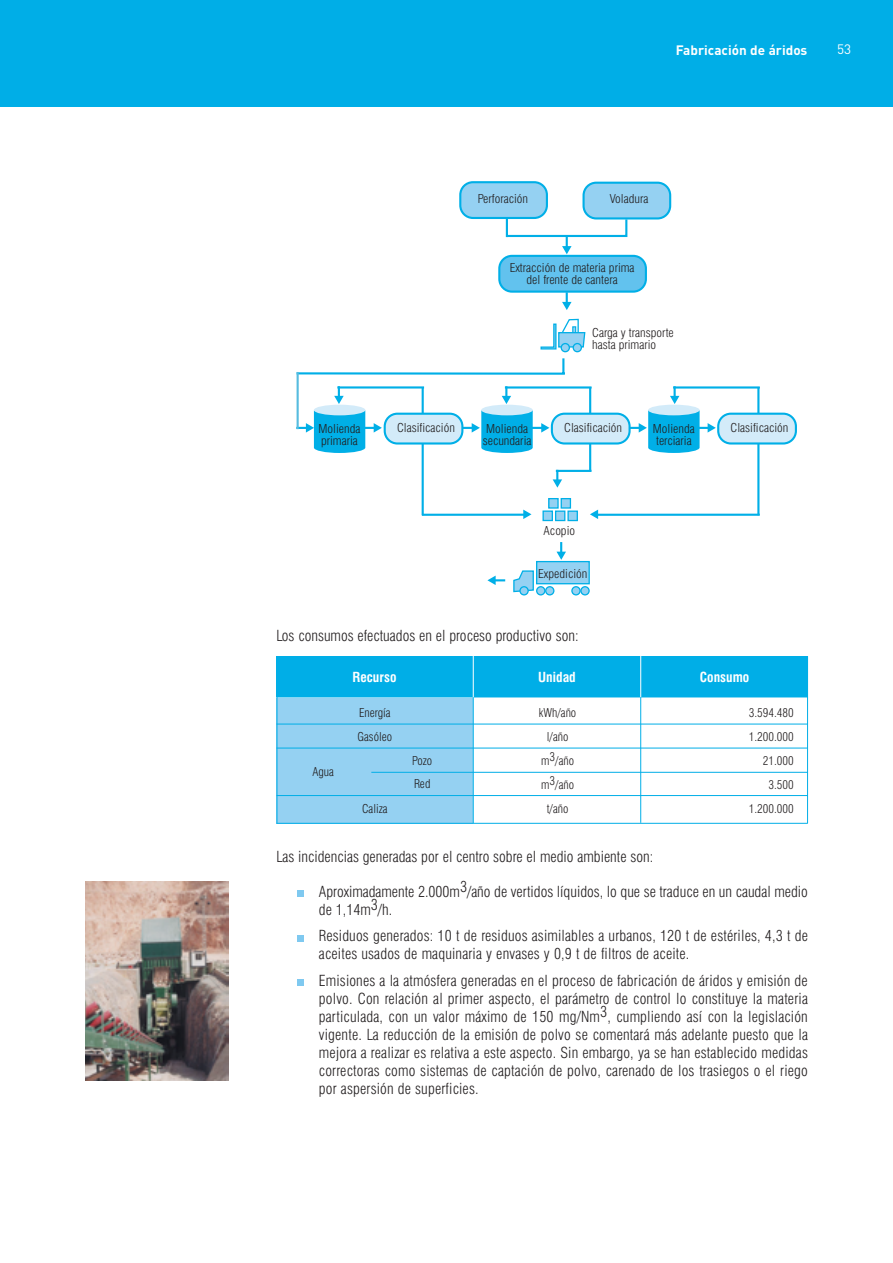
<style>
.page{position:relative;width:893px;height:1263px;background:#fff}
.page>*{position:absolute;margin:0;border:0;box-sizing:border-box;transform-origin:0 0}
.t1{font:300 condensed 15px/18px "Swiss 721 BT";color:#231f20}
.t2{font:700 condensed 13.5px "Swiss 721 BT";color:#fff}
.t3{font:700 13.5px "DIN";color:#fff}
.t4{font:13.5px "DIN";color:#fff}
.t5{font:300 condensed 12px/12px "Swiss 721 BT";color:#231f20;scale:1.05 1}
.t6{font:300 condensed 12px/23.9px "Swiss 721 BT";color:#231f20}
</style>
<div class="page">
<div style="left:0;top:0;width:893px;height:106px;background:#00aee7"></div>
<div style="left:298px;top:890px;width:6px;height:7px;background:#7fc9f0"></div>
<svg style="left:298px;top:935px;width:6px;height:6px"></svg>
<div style="left:298px;top:979px;width:6px;height:7px;background:#7fc9f0"></div>
<div style="left:642px;top:656px;width:165px;height:41px;background:#00aee7"></div>
<div style="left:474px;top:656px;width:166px;height:41px;background:#00aee7"></div>
<div style="left:277px;top:656px;width:195px;height:41px;background:#00aee7"></div>
<div style="left:277px;top:698px;width:196px;height:125px;background:#95d1f2"></div>
<hr style="left:277px;top:697px;width:531px;height:1px;background:#00aee7">
<hr style="left:640px;top:669px;width:1px;height:154px;background:#00aee7">
<hr style="left:807px;top:656px;width:1px;height:167px;background:#00aee7">
<hr style="left:473px;top:683px;width:1px;height:140px;background:#00aee7">
<hr style="left:277px;top:656px;width:1px;height:167px;background:#00aee7">
<hr style="left:473px;top:655px;width:1px;height:42px;background:#fff">
<hr style="left:640px;top:655px;width:1px;height:42px;background:#fff">
<hr style="left:277px;top:724px;width:531px;height:1px;background:#00aee7">
<hr style="left:277px;top:748px;width:531px;height:1px;background:#00aee7">
<hr style="left:371px;top:772px;width:437px;height:1px;background:#00aee7">
<hr style="left:277px;top:795px;width:531px;height:1px;background:#00aee7">
<hr style="left:277px;top:823px;width:531px;height:1px;background:#00aee7">
<div style="left:460px;top:182px;width:87px;height:36px;background:#95d1f2;border-radius:13px"></div>
<div style="left:459px;top:181px;width:89px;height:38px;border:2px solid #00afe7;border-radius:13px"></div>
<div style="left:584px;top:183px;width:86px;height:35px;background:#95d1f2;border-radius:13px"></div>
<div style="left:582px;top:182px;width:89px;height:37px;border:2px solid #00afe7;border-radius:13px"></div>
<div style="left:537px;top:562px;width:52px;height:22px;background:#95d1f2"></div>
<div style="left:536px;top:561px;width:54px;height:23px;border:1px solid #00afe7"></div>
<svg style="left:513px;top:570px;width:21px;height:23px"></svg>
<div style="left:520px;top:587px;width:8px;height:8px;background:#95d1f2;border-radius:50%"></div>
<div style="left:519px;top:586px;width:10px;height:9px;border:1px solid #00afe7;border-radius:50%"></div>
<div style="left:537px;top:587px;width:8px;height:8px;background:#95d1f2;border-radius:50%"></div>
<div style="left:536px;top:586px;width:9px;height:9px;border:1px solid #00afe7;border-radius:50%"></div>
<div style="left:546px;top:587px;width:8px;height:8px;background:#95d1f2;border-radius:50%"></div>
<div style="left:545px;top:586px;width:9px;height:9px;border:1px solid #00afe7;border-radius:50%"></div>
<div style="left:572px;top:587px;width:8px;height:8px;background:#95d1f2;border-radius:50%"></div>
<div style="left:571px;top:586px;width:10px;height:9px;border:1px solid #00afe7;border-radius:50%"></div>
<div style="left:581px;top:587px;width:8px;height:8px;background:#95d1f2;border-radius:50%"></div>
<div style="left:580px;top:586px;width:10px;height:9px;border:1px solid #00afe7;border-radius:50%"></div>
<hr style="left:757px;top:387px;width:2px;height:128px;background:#00afe7">
<svg style="left:670px;top:389px;width:9px;height:15px"></svg>
<hr style="left:673px;top:386px;width:87px;height:3px;background:#00afe7">
<hr style="left:589px;top:387px;width:2px;height:83px;background:#00afe7">
<svg style="left:502px;top:386px;width:9px;height:18px"></svg>
<hr style="left:505px;top:386px;width:87px;height:3px;background:#00afe7">
<hr style="left:422px;top:387px;width:2px;height:128px;background:#00afe7">
<div style="left:499px;top:256px;width:147px;height:36px;background:#62c2ee;border-radius:13px"></div>
<div style="left:498px;top:255px;width:149px;height:38px;border:2px solid #00afe7;border-radius:13px"></div>
<svg style="left:296px;top:217px;width:332px;height:159px"></svg>
<div style="left:314px;top:405px;width:51px;height:10px;background:#d3ebf9;border-radius:50%"></div>
<svg style="left:562px;top:236px;width:9px;height:18px"></svg>
<svg style="left:562px;top:292px;width:9px;height:18px"></svg>
<div style="left:385px;top:414px;width:77px;height:29px;background:#d3ebf9;border-radius:13px"></div>
<div style="left:384px;top:413px;width:79px;height:31px;border:2px solid #00afe7;border-radius:13px"></div>
<div style="left:552px;top:414px;width:78px;height:29px;background:#d3ebf9;border-radius:13px"></div>
<div style="left:551px;top:413px;width:80px;height:31px;border:2px solid #00afe7;border-radius:13px"></div>
<div style="left:718px;top:414px;width:78px;height:29px;background:#d3ebf9;border-radius:13px"></div>
<div style="left:717px;top:413px;width:80px;height:31px;border:2px solid #00afe7;border-radius:13px"></div>
<svg style="left:296px;top:410px;width:86px;height:43px"></svg>
<svg style="left:462px;top:411px;width:87px;height:42px"></svg>
<div style="left:481px;top:405px;width:52px;height:10px;background:#d3ebf9;border-radius:50%"></div>
<svg style="left:629px;top:411px;width:87px;height:42px"></svg>
<div style="left:648px;top:405px;width:52px;height:10px;background:#d3ebf9;border-radius:50%"></div>
<hr style="left:297px;top:372px;width:2px;height:57px;background:#57bcdf">
<svg style="left:334px;top:388px;width:10px;height:16px"></svg>
<hr style="left:337px;top:386px;width:87px;height:2px;background:#00afe7">
<svg style="left:556px;top:542px;width:10px;height:18px"></svg>
<hr style="left:596px;top:514px;width:164px;height:2px;background:#00afe7">
<hr style="left:422px;top:514px;width:107px;height:2px;background:#00afe7">
<svg style="left:523px;top:510px;width:8px;height:9px"></svg>
<svg style="left:590px;top:510px;width:8px;height:9px"></svg>
<hr style="left:556px;top:470px;width:35px;height:2px;background:#00afe7">
<svg style="left:553px;top:470px;width:9px;height:18px"></svg>
<div style="left:561px;top:343px;width:9px;height:9px;border:1px solid #00afe7;border-radius:50%"></div>
<div style="left:573px;top:343px;width:9px;height:9px;border:1px solid #00afe7;border-radius:50%"></div>
<svg style="left:540px;top:318px;width:46px;height:32px"></svg>
<div style="left:568px;top:511px;width:9px;height:9px;background:#95d1f2"></div>
<div style="left:567px;top:510px;width:11px;height:11px;border:1px solid #00afe7"></div>
<div style="left:556px;top:511px;width:9px;height:9px;background:#95d1f2"></div>
<div style="left:555px;top:510px;width:10px;height:11px;border:1px solid #00afe7"></div>
<div style="left:543px;top:511px;width:9px;height:9px;background:#95d1f2"></div>
<div style="left:542px;top:510px;width:11px;height:11px;border:1px solid #00afe7"></div>
<div style="left:561px;top:499px;width:9px;height:9px;background:#95d1f2"></div>
<div style="left:561px;top:498px;width:10px;height:11px;border:1px solid #00afe7"></div>
<div style="left:549px;top:499px;width:9px;height:9px;background:#95d1f2"></div>
<div style="left:548px;top:498px;width:11px;height:11px;border:1px solid #00afe7"></div>
<svg style="left:487px;top:576px;width:18px;height:9px"></svg>
<div style="left:85px;top:881px;width:149px;height:202px;background:linear-gradient(to right,#fff,#fff)"></div>
<img style="left:85px;top:881px;width:143px;height:200px">
<p class="t3" style="left:676px;top:41px;width:133px">Fabricación de áridos</p>
<p class="t4" style="left:837px;top:41px;width:16px">53</p>
<p class="t5" style="left:478px;top:192px;width:49px">Perforación</p>
<p class="t5" style="left:610px;top:193px;width:38px">Voladura</p>
<p class="t5" style="left:510px;top:261px;width:121px;text-align:center">Extracción de materia prima del frente de cantera</p>
<p class="t5" style="left:319px;top:423px;width:41px">Molienda primaria</p>
<p class="t5" style="left:592px;top:327px;width:79px">Carga y transporte hasta primario</p>
<p class="t5" style="left:397px;top:422px;width:57px">Clasificación</p>
<p class="t5" style="left:486px;top:423px;width:41px">Molienda</p>
<p class="t5" style="left:564px;top:422px;width:57px">Clasificación</p>
<p class="t5" style="left:730px;top:422px;width:57px">Clasificación</p>
<p class="t5" style="left:483px;top:435px;width:48px">secundaria</p>
<p class="t5" style="left:653px;top:422px;width:41px">Molienda terciaria</p>
<p class="t5" style="left:544px;top:525px;width:32px">Acopio</p>
<p class="t5" style="left:538px;top:568px;width:48px">Expedición</p>
<p class="t1" style="left:276px;top:627px;width:304px">Los consumos efectuados en el proceso productivo son:</p>
<p class="t2" style="left:352px;top:669px;width:46px">Recurso</p>
<p class="t2" style="left:538px;top:669px;width:39px">Unidad</p>
<p class="t2" style="left:700px;top:669px;width:51px">Consumo</p>
<p class="t6" style="left:358px;top:701px;width:36px">Energía<br>Gasóleo</p>
<p class="t6" style="left:539px;top:701px;width:39px;text-align:center">kWh/año l/año m3/año m3/año t/año</p>
<p class="t6" style="left:749px;top:701px;width:46px;text-align:right">3.594.480<br>1.200.000<br>21.000<br>3.500<br>1.200.000</p>
<p class="t6" style="left:312px;top:760px;width:23px">Agua</p>
<p class="t6" style="left:412px;top:748px;width:22px">Pozo<br>Red</p>
<p class="t6" style="left:362px;top:797px;width:27px">Caliza</p>
<p class="t1" style="left:276px;top:847px;width:378px">Las incidencias generadas por el centro sobre el medio ambiente son:</p>
<p class="t1" style="left:319px;top:882px;width:491px">Aproximadamente 2.000m3/año de vertidos líquidos, lo que se traduce en un caudal medio de 1,14m3/h.</p>
<p class="t1" style="left:319px;top:927px;width:491px">Residuos generados: 10 t de residuos asimilables a urbanos, 120 t de estériles, 4,3 t de aceites usados de maquinaria y envases y 0,9 t de filtros de aceite.</p>
<p class="t1" style="left:319px;top:971px;width:491px;text-align:justify">Emisiones a la atmósfera generadas en el proceso de fabricación de áridos y emisión de polvo. Con relación al primer aspecto, el parámetro de control lo constituye la materia particulada, con un valor máximo de 150 mg/Nm3, cumpliendo así con la legislación vigente. La reducción de la emisión de polvo se comentará más adelante puesto que la mejora a realizar es relativa a este aspecto. Sin embargo, ya se han establecido medidas correctoras como sistemas de captación de polvo, carenado de los trasiegos o el riego por aspersión de superficies.</p>
</div>
